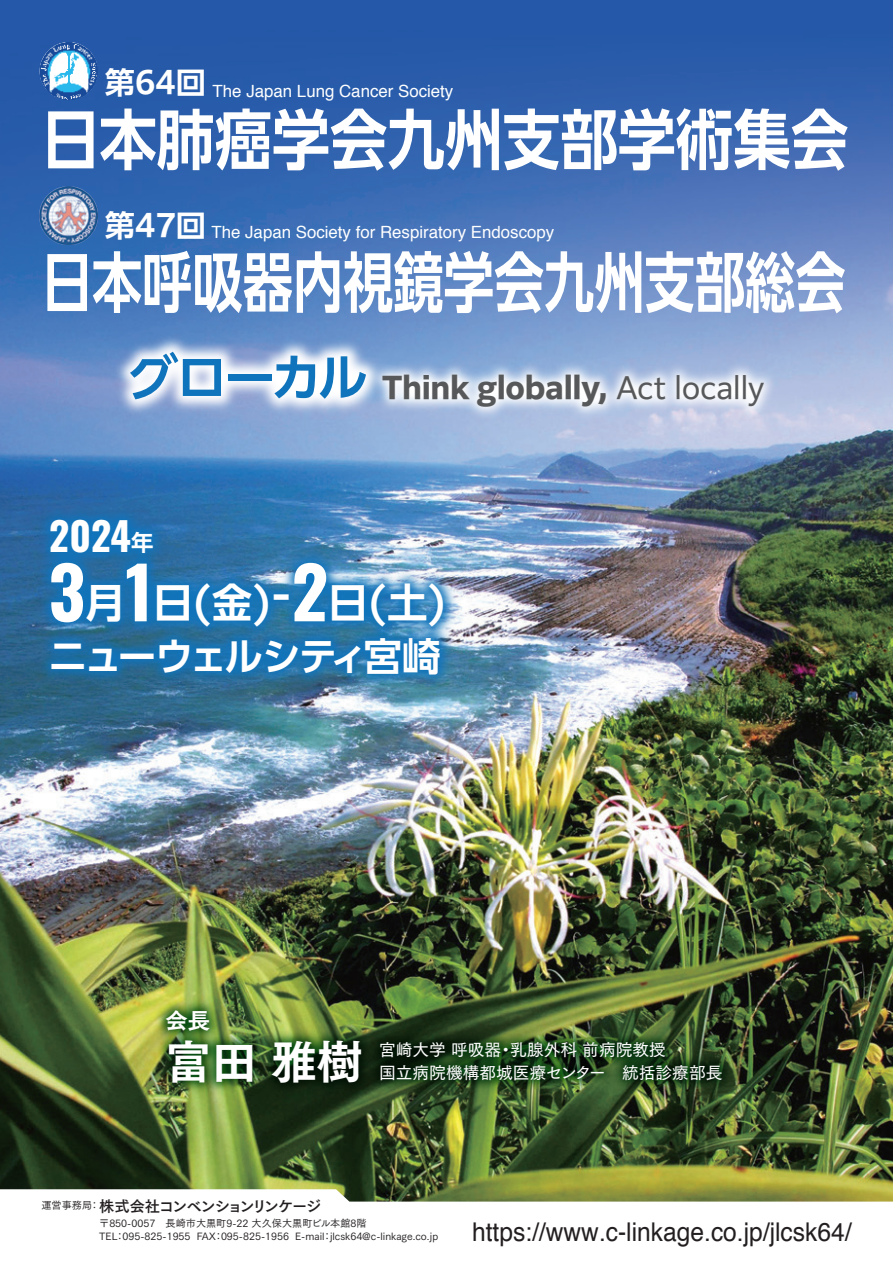
<style>
.page{position:relative;width:893px;height:1263px;background:#fff}
.page>*{position:absolute;margin:0;border:0;box-sizing:border-box;transform-origin:0 0}
.t1{font:700 65.25px "PUD Shin Go Pr 6 N De";color:#fff;scale:.77 1}
.t2{font:700 65.25px "PUD Shin Go Pr 6 N De";color:#fff;scale:.88 1}
.t3{font:700 50.25px "PUD Shin Go Pr 6 N De";letter-spacing:-.055em;color:#1074bc}
.t4{font:45.9px "Tsuku Go Pro E";color:#fff}
.t5{font:700 40.65px "PUD Shin Go Pr 6 N De";color:#fff}
.t6{font:700 39.3px "Oswald";color:#fff}
.t7{font:700 38.7px "PUD Shin Go Pr 6 N De";letter-spacing:-.09em;color:#fff}
.t8{font:700 30.3px "PUD Shin Go Pr 6 N De";color:#fff}
.t9{font:700 29.25px "PUD Shin Go Pr 6 N";letter-spacing:-.01em;color:#57585a}
.t10{font:25.8px "Helvetica";color:#231f20;scale:.95 1}
.t11{font:700 22.35px "PUD Shin Go Pr 6 N De";color:#fff}
.t12{font:22.2px "Tsuku Go Pro E";color:#fff}
.t13{font:16.8px "Helvetica";color:#fff}
.t14{font:16.8px/22.6px "Tsuku Go Pro D";color:#fff}
.t15{font:15.3px "Tsuku Go Pro B";letter-spacing:-.07em;color:#231f20}
.t16{font:10.2px/13.5px "Tsuku Go Pro M";color:#231f20}
.s1{font-weight:400}
.s2{font-family:"Oswald";font-size:71.25px}
</style>
<div class="page">
<img style="left:0;top:0;width:893px;height:1201px">
<img style="left:132px;top:976px;width:624px;height:147px">
<img style="left:15px;top:484px;width:464px;height:241px">
<img style="left:88px;top:310px;width:320px;height:150px">
<img style="left:348px;top:340px;width:451px;height:107px">
<img style="left:40px;top:42px;width:58px;height:58px;border-radius:29px">
<img style="left:40px;top:186px;width:58px;height:58px">
<h3 class="t8" style="left:105px;top:66px;width:103px">第64回</h3>
<h3 class="t13" style="left:213px;top:78px;width:242px">The Japan Lung Cancer Society</h3>
<h1 class="t2" style="left:42px;top:104px;width:918px">日本肺癌学会九州支部学術集会</h1>
<h3 class="t8" style="left:105px;top:209px;width:103px">第47回</h3>
<h3 class="t13" style="left:211px;top:219px;width:344px">The Japan Society for Respiratory Endoscopy</h3>
<h1 class="t1" style="left:42px;top:246px;width:1045px">日本呼吸器内視鏡学会九州支部総会</h1>
<h2 class="t3" style="left:128px;top:349px;width:242px">グローカル</h2>
<h3 class="t9" style="left:382px;top:372px;width:384px">Think globally, <span class="s1">Act locally</span></h3>
<h3 class="t6" style="left:49px;top:516px;width:84px">2024</h3>
<h3 class="t11" style="left:131px;top:530px;width:24px">年</h3>
<h3 class="t5" style="left:49px;top:581px;width:205px">日<span class="s2">1</span>月<span class="s2">3</span> 金 (</h3>
<h3 class="t7" style="left:48px;top:634px;width:394px">ニューウェルシティ宮崎</h3>
<h3 class="t5" style="left:252px;top:576px;width:77px">- <span class="s2">2</span>)</h3>
<h3 class="t5" style="left:328px;top:581px;width:120px">日土( (</h3>
<h3 class="t12" style="left:165px;top:1000px;width:46px">会長</h3>
<h3 class="t4" style="left:165px;top:1020px;width:199px">富田雅樹</h3>
<h3 class="t14" style="left:510px;top:1036px;width:157px">乳腺外科前病院教授</h3>
<h3 class="t14" style="left:379px;top:1036px;width:345px">宮崎大学呼吸器<br>国立病院機構都城医療センター　統括診療部長</h3>
<h3 class="t14" style="left:497px;top:1036px;width:18px">・</h3>
<h3 class="t15" style="left:99px;top:1193px;width:224px">株式会社コンベンションリンケージ</h3>
<p class="t16" style="left:330px;top:1215px;width:110px;text-indent:-231px">〒850-0057　長崎市大黒町9-22 大久保大黒町ビル本館階8<br>jlcsk64@ -c linkage.co j p.</p>
<p class="t16" style="left:41px;top:1197px;width:52px">運営事務局</p>
<p class="t16" style="left:90px;top:1197px;width:12px">：</p>
<p class="t16" style="left:115px;top:1228px;width:77px">：095-825-1955</p>
<p class="t16" style="left:213px;top:1228px;width:77px">：095-825-1956</p>
<p class="t16" style="left:197px;top:1228px;width:21px">FAX</p>
<p class="t16" style="left:99px;top:1228px;width:20px">TEL</p>
<p class="t16" style="left:295px;top:1228px;width:31px">E-mail</p>
<p class="t16" style="left:322px;top:1228px;width:12px">：</p>
<h3 class="t10" style="left:472px;top:1212px;width:401px">https://www -c. linkage.co j p. /jlcsk64/</h3>
</div>
